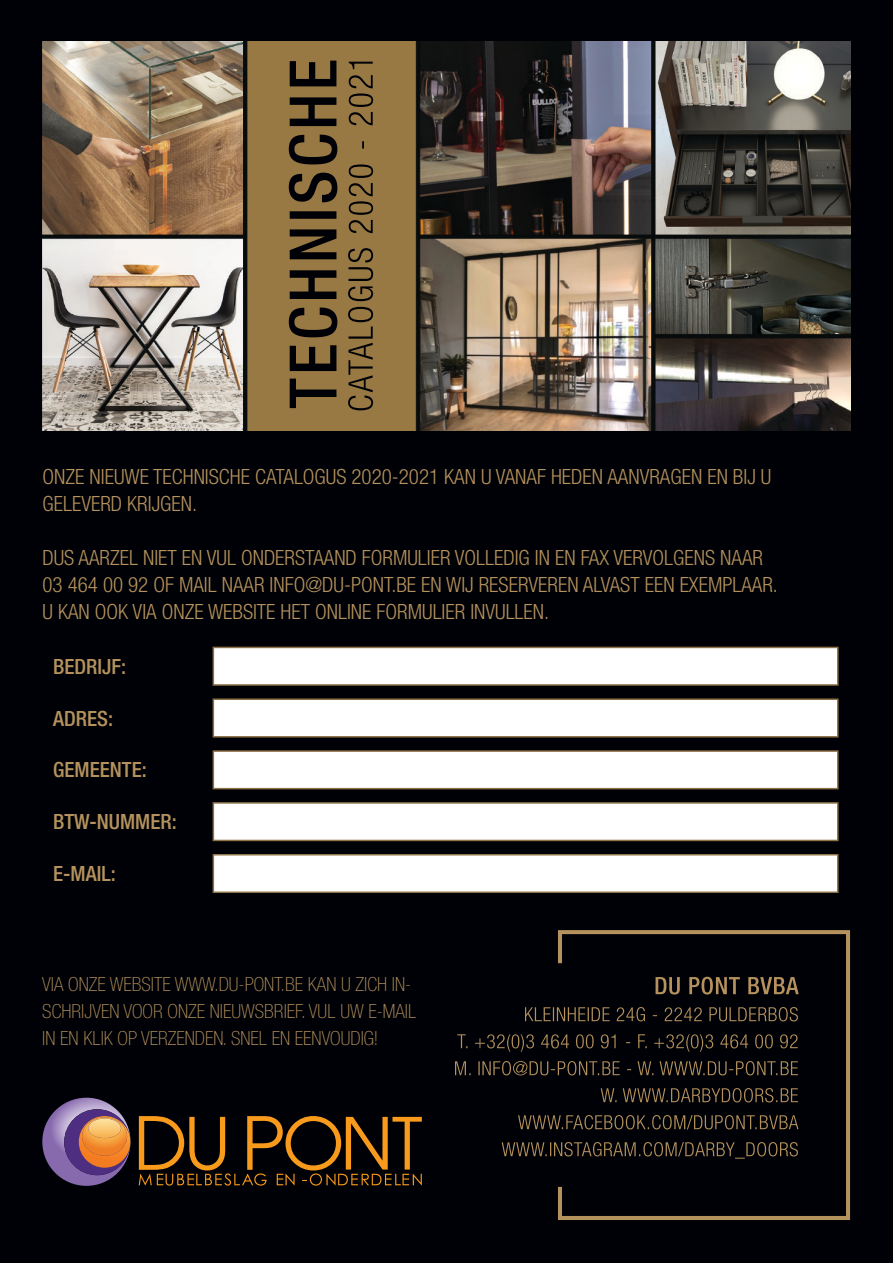
<style>
.page{position:relative;width:893px;height:1263px;background:#000106}
.page>*{position:absolute;margin:0;border:0;box-sizing:border-box;transform-origin:0 0}
.t1{font:300 condensed 21px "Helvetica Neue LT Std";color:#b5925d}
.t2{font:500 condensed 21px "Helvetica Neue LT Std";color:#b5925d}
.t3{font:100 condensed 19.5px/27px "Helvetica Neue LT Std";color:#b5925d}
</style>
<div class="page">
<svg style="left:139px;top:1116px;width:283px;height:69px"></svg>
<svg style="left:42px;top:1098px;width:88px;height:88px"></svg>
<img style="left:88px;top:1118px;width:33px;height:20px">
<div style="left:213px;top:647px;width:625px;height:39px;background:#fff;border:2px solid #8e7348"></div>
<div style="left:213px;top:698px;width:625px;height:39px;background:#fff;border:2px solid #8e7348"></div>
<div style="left:213px;top:750px;width:625px;height:39px;background:#fff;border:2px solid #8e7348"></div>
<div style="left:213px;top:802px;width:625px;height:39px;background:#fff;border:2px solid #8e7348"></div>
<div style="left:213px;top:854px;width:625px;height:39px;background:#fff;border:2px solid #8e7348"></div>
<svg style="left:558px;top:930px;width:292px;height:290px"></svg>
<svg style="left:502px;top:1142px;width:296px;height:17px"></svg>
<svg style="left:518px;top:1115px;width:280px;height:14px"></svg>
<svg style="left:601px;top:1088px;width:197px;height:14px"></svg>
<svg style="left:455px;top:1061px;width:343px;height:14px"></svg>
<svg style="left:457px;top:1034px;width:341px;height:18px"></svg>
<svg style="left:525px;top:1007px;width:273px;height:14px"></svg>
<svg style="left:656px;top:977px;width:143px;height:17px"></svg>
<img style="left:43px;top:42px;width:807px;height:388px">
<svg style="left:289px;top:61px;width:48px;height:347px"></svg>
<svg style="left:348px;top:62px;width:25px;height:348px;background:#796037"></svg>
<p class="t1" style="left:43px;top:464px;width:730px">ONZE NIEUWE TECHNISCHE CATALOGUS 2020-2021 KAN U VANAF HEDEN AANVRAGEN EN BIJ U</p>
<p class="t1" style="left:43px;top:491px;width:156px">GELEVERD KRIJGEN.</p>
<p class="t1" style="left:43px;top:545px;width:722px">DUS AARZEL NIET EN VUL ONDERSTAAND FORMULIER VOLLEDIG IN EN FAX VERVOLGENS NAAR</p>
<p class="t1" style="left:43px;top:572px;width:737px">03 464 00 92 OF MAIL NAAR INFO@DU-PONT.BE EN WIJ RESERVEREN ALVAST EEN EXEMPLAAR.</p>
<p class="t1" style="left:43px;top:599px;width:508px">U KAN OOK VIA ONZE WEBSITE HET ONLINE FORMULIER INVULLEN.</p>
<p class="t2" style="left:53px;top:654px;width:75px">BEDRIJF:</p>
<p class="t2" style="left:53px;top:705px;width:61px">ADRES:</p>
<p class="t2" style="left:53px;top:757px;width:95px">GEMEENTE:</p>
<p class="t2" style="left:53px;top:809px;width:125px">BTW-NUMMER:</p>
<p class="t2" style="left:53px;top:861px;width:64px">E-MAIL:</p>
<p class="t3" style="left:42px;top:970px;width:376px">VIA ONZE WEBSITE WWW.DU-PONT.BE KAN U ZICH IN-<br>SCHRIJVEN VOOR ONZE NIEUWSBRIEF. VUL UW E-MAIL<br>IN EN KLIK OP VERZENDEN. SNEL EN EENVOUDIG!</p>
</div>
